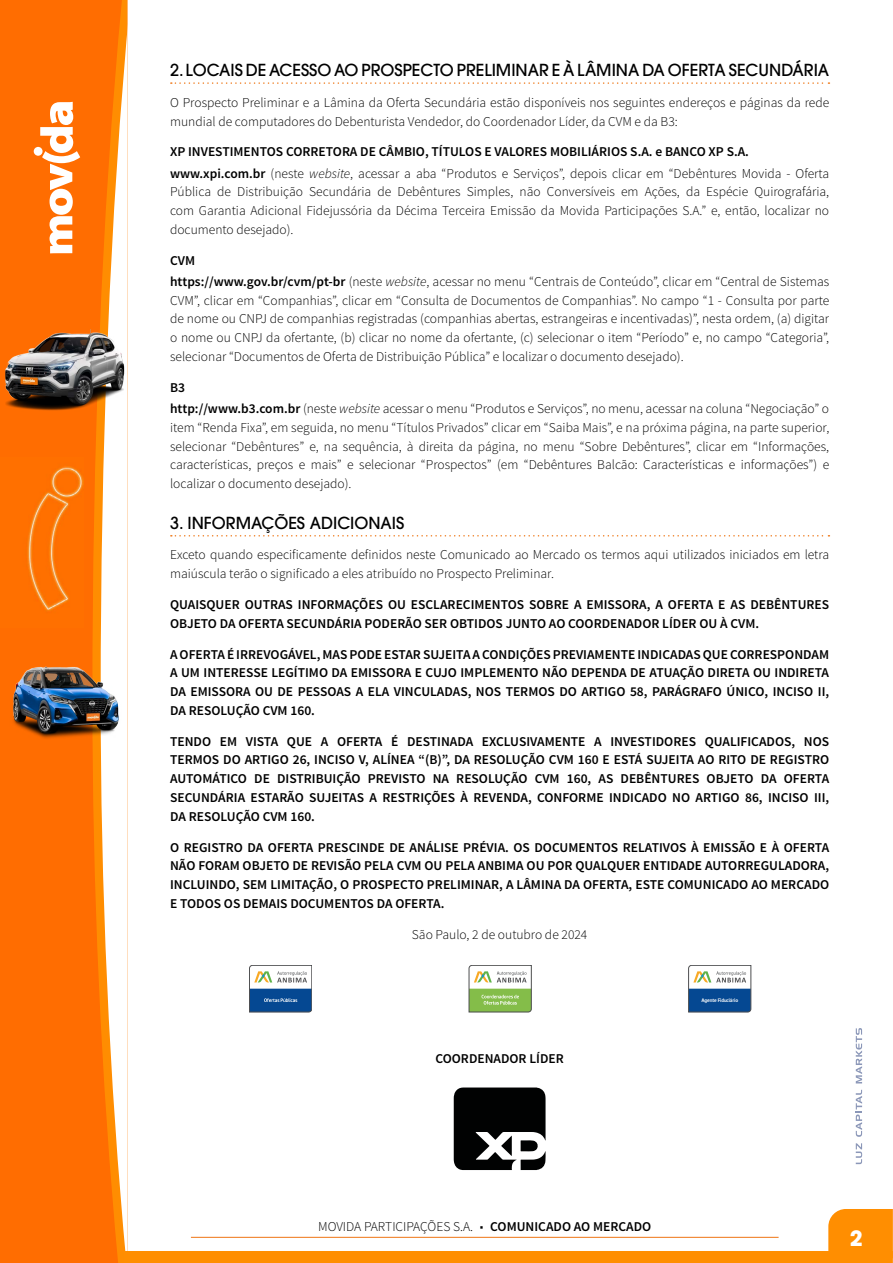
<style>
.page{position:relative;width:893px;height:1263px;background:#fff}
.page>*{position:absolute;margin:0;border:0;box-sizing:border-box;transform-origin:0 0}
.t1{font:700 21px "ITC Avant Garde Pro";color:#fff}
.t2{font:500 16.5px "ITC Avant Garde Pro";color:#000}
.t3{font:300 13.5px/18.8px "Source Sans Pro";color:#000}
.t4{font:600 13.5px/18.8px "Source Sans Pro";color:#000;text-align:justify}
.t5{font:500 5.1px "Dobra";letter-spacing:-.015em;color:#fff}
.s1{font-weight:300}
.s2{font-weight:300;font-style:italic}
.s3{font-weight:600}
.s4{font-style:italic}
</style>
<div class="page">
<hr style="left:191px;top:1237px;width:588px;height:1px;background:#ef7c1f">
<div style="left:0;top:0;width:128px;height:1263px;background:#ff6d01"></div>
<img style="left:27px;top:466px;width:56px;height:145px">
<svg style="left:92px;top:310px;width:9px;height:711px;fill:#ff8d01"></svg>
<svg style="left:101px;top:0;width:27px;height:1263px"></svg>
<img style="left:13px;top:664px;width:109px;height:76px">
<img style="left:5px;top:329px;width:119px;height:83px">
<svg style="left:40px;top:102px;width:40px;height:151px"></svg>
<div style="left:34px;top:147px;width:9px;height:9px;background:#fff;border-radius:50%"></div>
<div style="left:124px;top:1251px;width:769px;height:12px;background:#ff8e01"></div>
<div style="left:828px;top:1209px;width:65px;height:42px;background:#ff8e01"></div>
<svg style="left:171px;top:82px;width:658px;height:2px"></svg>
<svg style="left:171px;top:535px;width:658px;height:1px"></svg>
<svg style="left:249px;top:965px;width:63px;height:47px"></svg>
<svg style="left:469px;top:965px;width:62px;height:47px"></svg>
<svg style="left:688px;top:965px;width:63px;height:47px"></svg>
<svg style="left:454px;top:1087px;width:92px;height:83px"></svg>
<svg style="left:856px;top:1143px;width:6px;height:21px"></svg>
<svg style="left:856px;top:1090px;width:6px;height:47px"></svg>
<svg style="left:856px;top:1028px;width:6px;height:55px"></svg>
<p class="t2" style="left:170px;top:59px;width:661px">2. LOCAIS DE ACESSO AO PROSPECTO PRELIMINAR E À LÂMINA DA OFERTA SECUNDÁRIA</p>
<p class="t3" style="left:170px;top:93px;width:661px">O Prospecto Preliminar e a Lâmina da Oferta Secundária estão disponíveis nos seguintes endereços e páginas da rede mundial de computadores do Debenturista Vendedor, do Coordenador Líder, da CVM e da B3:</p>
<p class="t4" style="left:170px;top:142px;width:661px;line-height:21.1px">XP INVESTIMENTOS CORRETORA DE CÂMBIO, TÍTULOS E VALORES MOBILIÁRIOS S.A. e BANCO XP S.A. www.xpi.com.br <span class="s1">(neste</span> <span class="s2">website</span><span class="s1">, acessar a aba “Produtos e Serviços”, depois clicar em “Debêntures Movida - Oferta</span></p>
<p class="t3" style="left:170px;top:183px;width:661px;text-align:justify">Pública de Distribuição Secundária de Debêntures Simples, não Conversíveis em Ações, da Espécie Quirografária, com Garantia Adicional Fidejussória da Décima Terceira Emissão da Movida Participações S.A.” e, então, localizar no documento desejado).</p>
<p class="t3" style="left:170px;top:250px;width:661px;line-height:21.1px"><span class="s3">CVM<br>https://www.gov.br/cvm/pt-br</span> (neste <span class="s4">website</span>, acessar no menu “Centrais de Conteúdo”, clicar em “Central de Sistemas</p>
<p class="t3" style="left:170px;top:291px;width:661px;text-align:justify">CVM”, clicar em “Companhias”, clicar em “Consulta de Documentos de Companhias”. No campo “1 - Consulta por parte de nome ou CNPJ de companhias registradas (companhias abertas, estrangeiras e incentivadas)”, nesta ordem, (a) digitar o nome ou CNPJ da ofertante, (b) clicar no nome da ofertante, (c) selecionar o item “Período” e, no campo “Categoria”, selecionar “Documentos de Oferta de Distribuição Pública” e localizar o documento desejado).</p>
<p class="t3" style="left:170px;top:377px;width:660px;line-height:21.1px"><span class="s3">B3<br>http://www.b3.com.br</span> (neste <span class="s4">website</span> acessar o menu “Produtos e Serviços”, no menu, acessar na coluna “Negociação” o</p>
<p class="t3" style="left:170px;top:418px;width:661px;text-align:justify">item “Renda Fixa”, em seguida, no menu “Títulos Privados” clicar em “Saiba Mais”, e na próxima página, na parte superior, selecionar “Debêntures” e, na sequência, à direita da página, no menu “Sobre Debêntures”, clicar em “Informações, características, preços e mais” e selecionar “Prospectos” (em “Debêntures Balcão: Características e informações”) e localizar o documento desejado).</p>
<p class="t2" style="left:170px;top:512px;width:236px">3. INFORMAÇÕES ADICIONAIS</p>
<p class="t3" style="left:170px;top:546px;width:661px">Exceto quando especificamente definidos neste Comunicado ao Mercado os termos aqui utilizados iniciados em letra maiúscula terão o significado a eles atribuído no Prospecto Preliminar.</p>
<p class="t4" style="left:170px;top:595px;width:661px">QUAISQUER OUTRAS INFORMAÇÕES OU ESCLARECIMENTOS SOBRE A EMISSORA, A OFERTA E AS DEBÊNTURES<br>OBJETO DA OFERTA SECUNDÁRIA PODERÃO SER OBTIDOS JUNTO AO COORDENADOR LÍDER OU À CVM.</p>
<p class="t4" style="left:170px;top:645px;width:661px">A OFERTA É IRREVOGÁVEL, MAS PODE ESTAR SUJEITA A CONDIÇÕES PREVIAMENTE INDICADAS QUE CORRESPONDAM A UM INTERESSE LEGÍTIMO DA EMISSORA E CUJO IMPLEMENTO NÃO DEPENDA DE ATUAÇÃO DIRETA OU INDIRETA DA EMISSORA OU DE PESSOAS A ELA VINCULADAS, NOS TERMOS DO ARTIGO 58, PARÁGRAFO ÚNICO, INCISO II, DA RESOLUÇÃO CVM 160.</p>
<p class="t4" style="left:170px;top:732px;width:661px">TENDO EM VISTA QUE A OFERTA É DESTINADA EXCLUSIVAMENTE A INVESTIDORES QUALIFICADOS, NOS TERMOS DO ARTIGO 26, INCISO V, ALÍNEA “(B)”, DA RESOLUÇÃO CVM 160 E ESTÁ SUJEITA AO RITO DE REGISTRO AUTOMÁTICO DE DISTRIBUIÇÃO PREVISTO NA RESOLUÇÃO CVM 160, AS DEBÊNTURES OBJETO DA OFERTA SECUNDÁRIA ESTARÃO SUJEITAS A RESTRIÇÕES À REVENDA, CONFORME INDICADO NO ARTIGO 86, INCISO III, DA RESOLUÇÃO CVM 160.</p>
<p class="t4" style="left:170px;top:838px;width:661px">O REGISTRO DA OFERTA PRESCINDE DE ANÁLISE PRÉVIA. OS DOCUMENTOS RELATIVOS À EMISSÃO E À OFERTA NÃO FORAM OBJETO DE REVISÃO PELA CVM OU PELA ANBIMA OU POR QUALQUER ENTIDADE AUTORREGULADORA, INCLUINDO, SEM LIMITAÇÃO, O PROSPECTO PRELIMINAR, A LÂMINA DA OFERTA, ESTE COMUNICADO AO MERCADO E TODOS OS DEMAIS DOCUMENTOS DA OFERTA.</p>
<p class="t3" style="left:412px;top:925px;width:177px">São Paulo, 2 de outubro de 2024</p>
<p class="t4" style="left:435px;top:1049px;width:130px">COORDENADOR LÍDER</p>
<p class="t5" style="left:701px;top:997px;width:38px">Agente Fiduciário</p>
<p class="t3" style="left:318px;top:1217px;width:335px">MOVIDA PARTICIPAÇÕES S.A. <span class="s4">■</span> <span class="s3">COMUNICADO AO MERCADO</span></p>
<h1 class="t1" style="left:850px;top:1224px;width:14px">2</h1>
</div>
